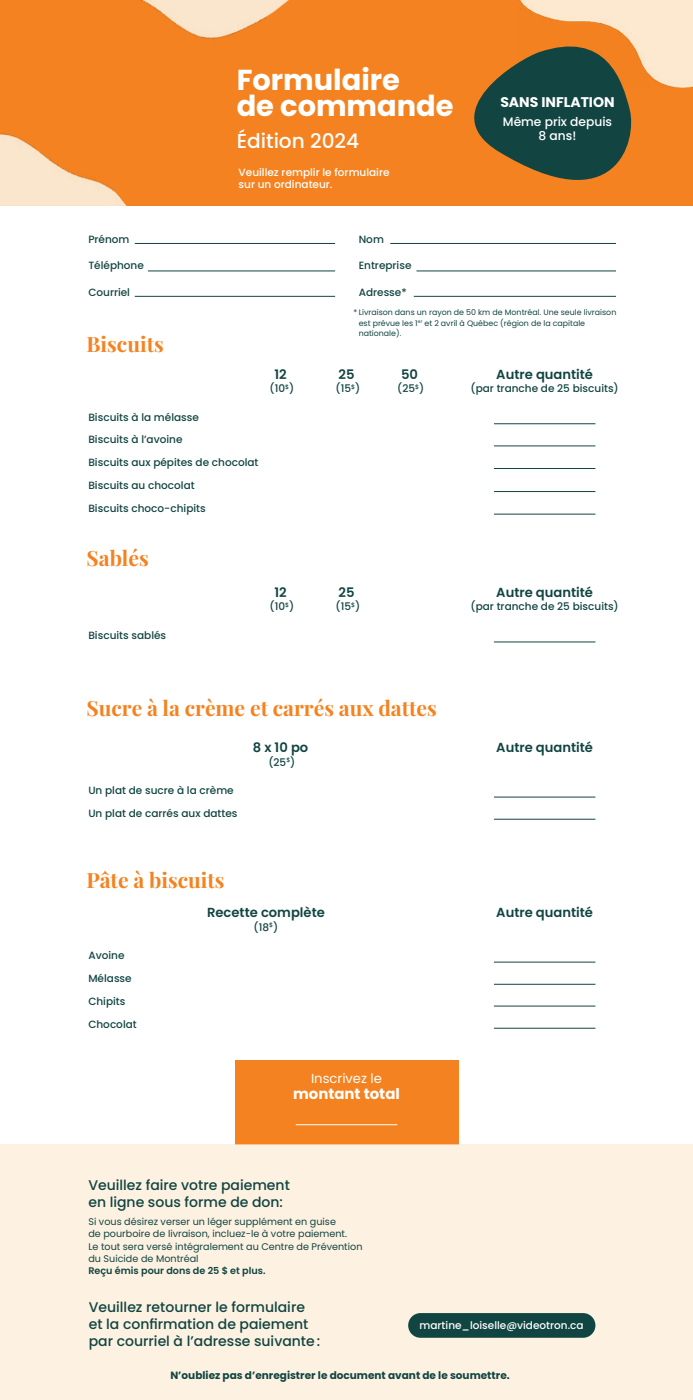
<style>
.page{position:relative;width:693px;height:1400px;background:#fff}
.page>*{position:absolute;margin:0;border:0;box-sizing:border-box;transform-origin:0 0}
.t1{font:700 28.88px/26.2px "Poppins";color:#fff}
.t2{font:21px "Playfair Display";color:#f58220}
.t3{font:500 20.12px "Poppins";color:#fff}
.t4{font:700 14.88px "Poppins";color:#fff}
.t5{font:500 14px/16.8px "Poppins";color:#114542}
.t6{font:700 14px "Poppins";color:#fff}
.t7{font:600 13.12px "Poppins";color:#114542}
.t8{font:13.12px "Poppins";color:#fff}
.t9{font:500 12.25px/14.7px "Poppins";color:#fff;text-align:center}
.t10{font:500 10.5px/22.8px "Poppins";color:#114542}
.t11{font:500 10.5px/12.6px "Poppins";color:#fff}
.t12{font:700 10.5px "Poppins";color:#114542}
.t13{font:9.62px/12.2px "Poppins";color:#114542}
.t14{font:600 9.62px "Poppins";color:#114542}
.t15{font:7.88px/10.5px "Poppins";color:#114542}
</style>
<div class="page">
<div style="left:235px;top:1061px;width:223px;height:84px;background:#f58220"></div>
<div style="left:0;top:1145px;width:693px;height:255px;background:#fdf1e1"></div>
<div style="left:0;top:0;width:693px;height:206px;background:#f58220"></div>
<img style="left:519px;top:0;width:174px;height:88px">
<img style="left:0;top:133px;width:127px;height:73px">
<img style="left:140px;top:0;width:149px;height:39px">
<hr style="left:135px;top:243px;width:200px;height:1px;background:#114542">
<hr style="left:390px;top:243px;width:226px;height:1px;background:#114542">
<hr style="left:148px;top:271px;width:187px;height:1px;background:#114542">
<hr style="left:416px;top:271px;width:200px;height:1px;background:#114542">
<hr style="left:135px;top:296px;width:200px;height:1px;background:#114542">
<hr style="left:414px;top:296px;width:202px;height:1px;background:#114542">
<hr style="left:494px;top:424px;width:101px;height:1px;background:#114542">
<hr style="left:494px;top:642px;width:101px;height:1px;background:#114542">
<hr style="left:494px;top:797px;width:101px;height:1px;background:#114542">
<hr style="left:494px;top:962px;width:101px;height:1px;background:#114542">
<hr style="left:494px;top:1006px;width:101px;height:1px;background:#114542">
<hr style="left:494px;top:446px;width:101px;height:1px;background:#114542">
<hr style="left:494px;top:819px;width:101px;height:1px;background:#114542">
<hr style="left:494px;top:984px;width:101px;height:1px;background:#114542">
<hr style="left:494px;top:1028px;width:101px;height:1px;background:#114542">
<hr style="left:296px;top:1125px;width:101px;height:1px;background:#fff">
<hr style="left:494px;top:468px;width:101px;height:1px;background:#114542">
<hr style="left:494px;top:491px;width:101px;height:1px;background:#114542">
<hr style="left:494px;top:514px;width:101px;height:1px;background:#114542">
<div style="left:408px;top:1313px;width:187px;height:25px;background:#114542;border-radius:12px"></div>
<svg style="left:474px;top:29px;width:163px;height:151px;fill:#124542"></svg>
<p class="t10" style="left:88px;top:228px;width:43px">Prénom</p>
<p class="t10" style="left:88px;top:254px;width:57px">Téléphone</p>
<h1 class="t1" style="left:237px;top:67px;width:218px">Formulaire<br>de commande</h1>
<h3 class="t3" style="left:237px;top:130px;width:124px">Édition 2024</h3>
<p class="t11" style="left:239px;top:166px;width:152px">Veuillez remplir le formulaire sur un ordinateur.</p>
<p class="t10" style="left:359px;top:228px;width:27px">Nom</p>
<p class="t10" style="left:359px;top:254px;width:54px">Entreprise</p>
<h3 class="t6" style="left:500px;top:94px;width:116px">SANS INFLATION</h3>
<p class="t9" style="left:503px;top:114px;width:111px">Même prix depuis<br>8 ans!</p>
<p class="t10" style="left:88px;top:281px;width:43px">Courriel</p>
<p class="t10" style="left:359px;top:281px;width:49px">Adresse*</p>
<p class="t15" style="left:359px;top:307px;width:259px;text-indent:-5px">* Livraison dans un rayon de 50 km de Montréal. Une seule livraison est prévue les 1<sup>er</sup> et 2 avril à Québec (région de la capitale nationale).</p>
<h2 class="t2" style="left:87px;top:327px;width:79px">Biscuits</h2>
<p class="t10" style="left:88px;top:406px;width:172px">Biscuits à la mélasse<br>Biscuits à l’avoine<br>Biscuits aux pépites de chocolat<br>Biscuits au chocolat<br>Biscuits choco-chipits</p>
<p class="t7" style="left:274px;top:367px;width:14px">12</p>
<p class="t10" style="left:270px;top:377px;width:26px">(10<sup>$</sup>)</p>
<h2 class="t2" style="left:87px;top:542px;width:64px">Sablés</h2>
<p class="t10" style="left:88px;top:624px;width:79px">Biscuits sablés</p>
<p class="t7" style="left:274px;top:585px;width:14px">12</p>
<p class="t10" style="left:270px;top:595px;width:26px">(10<sup>$</sup>)</p>
<p class="t7" style="left:339px;top:367px;width:17px">25</p>
<p class="t10" style="left:336px;top:377px;width:26px">(15<sup>$</sup>)</p>
<p class="t7" style="left:401px;top:367px;width:18px">50</p>
<p class="t10" style="left:397px;top:377px;width:29px">(25<sup>$</sup>)</p>
<p class="t7" style="left:339px;top:585px;width:17px">25</p>
<p class="t10" style="left:336px;top:595px;width:26px">(15<sup>$</sup>)</p>
<h2 class="t2" style="left:87px;top:691px;width:352px">Sucre à la crème et carrés aux dattes</h2>
<p class="t10" style="left:88px;top:779px;width:151px">Un plat de sucre à la crème<br>Un plat de carrés aux dattes</p>
<p class="t7" style="left:253px;top:740px;width:57px">8 x 10 po</p>
<p class="t10" style="left:268px;top:751px;width:29px">(25<sup>$</sup>)</p>
<h2 class="t2" style="left:87px;top:863px;width:140px">Pâte à biscuits</h2>
<p class="t10" style="left:88px;top:944px;width:50px">Avoine<br>Mélasse<br>Chipits<br>Chocolat</p>
<p class="t7" style="left:207px;top:905px;width:119px">Recette complète</p>
<p class="t10" style="left:254px;top:916px;width:26px">(18<sup>$</sup>)</p>
<p class="t8" style="left:311px;top:1071px;width:72px">Inscrivez le</p>
<h3 class="t4" style="left:293px;top:1085px;width:108px">montant total</h3>
<h3 class="t5" style="left:88px;top:1177px;width:203px">Veuillez faire votre paiement en ligne sous forme de don:</h3>
<p class="t13" style="left:88px;top:1216px;width:276px">Si vous désirez verser un léger supplément en guise<br>de pourboire de livraison, incluez-le à votre paiement.<br>Le tout sera versé intégralement au Centre de Prévention du Suicide de Montréal</p>
<p class="t14" style="left:88px;top:1265px;width:179px">Reçu émis pour dons de 25 $ et plus.</p>
<p class="t7" style="left:496px;top:367px;width:98px">Autre quantité</p>
<p class="t10" style="left:471px;top:377px;width:150px">(par tranche de 25 biscuits)</p>
<p class="t7" style="left:496px;top:585px;width:98px">Autre quantité</p>
<p class="t10" style="left:471px;top:595px;width:150px">(par tranche de 25 biscuits)</p>
<p class="t7" style="left:496px;top:740px;width:98px">Autre quantité</p>
<p class="t7" style="left:496px;top:905px;width:98px">Autre quantité</p>
<h3 class="t5" style="left:89px;top:1299px;width:233px">Veuillez retourner le formulaire et la confirmation de paiement par courriel à l’adresse suivante :</h3>
<p class="t12" style="left:170px;top:1369px;width:341px">N’oubliez pas d’enregistrer le document avant de le soumettre.</p>
<p class="t11" style="left:420px;top:1319px;width:166px">martine_loiselle@videotron.ca</p>
</div>
